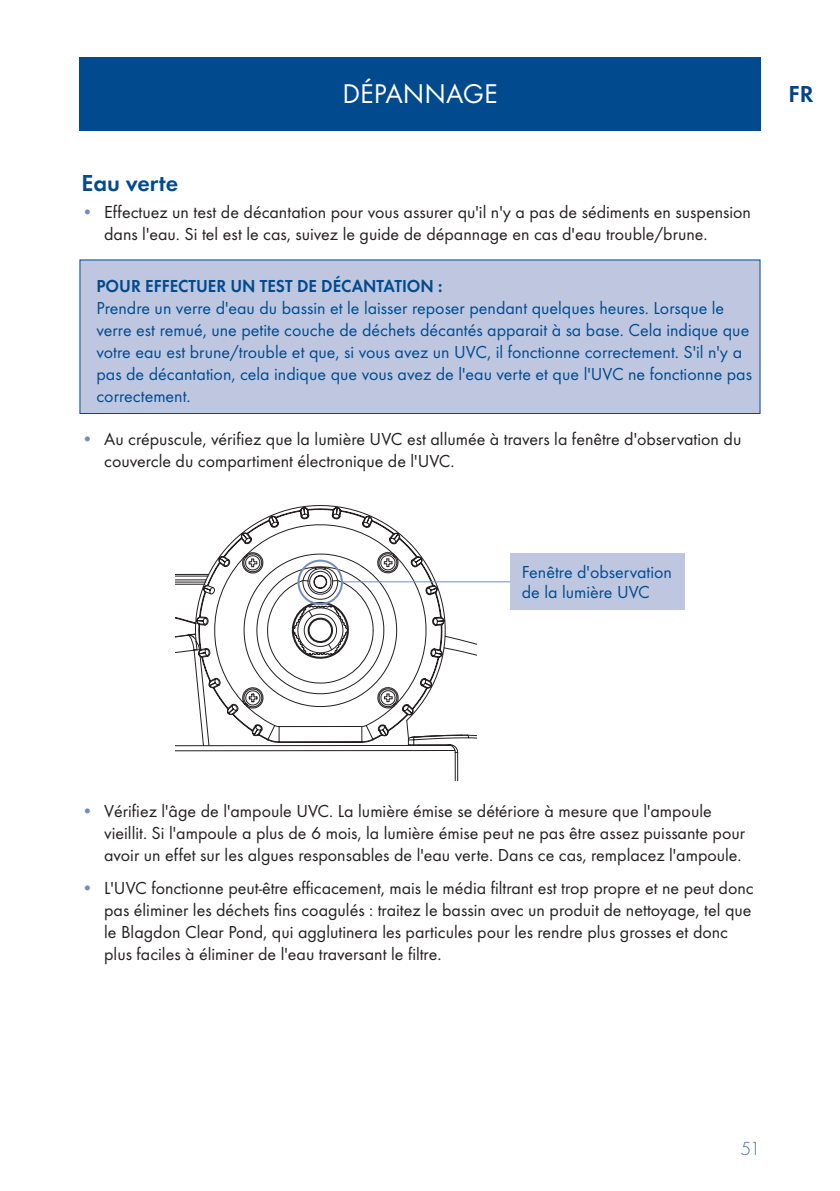
<style>
.page{position:relative;width:840px;height:1191px;background:#fff}
.page>*{position:absolute;margin:0;border:0;box-sizing:border-box;transform-origin:0 0}
.t1{font:28px "Futura T";color:#fff}
.t2{font:600 24px "Futura T";color:#004a8d}
.t3{font:600 24px "Futura T";color:#004389}
.t4{font:300 19.6px "Futura T";color:#476da6}
.t5{font:18px/22px "Futura T";color:#231f20}
.t6{font:18px/22px "Futura T";color:#004a8d}
.t7{font:600 18px "Futura T";color:#004a8d;scale:.95 1}
.s1{color:#748cbb}
</style>
<div class="page">
<svg style="left:237px;top:505px;width:137px;height:32px"></svg>
<svg style="left:234px;top:537px;width:242px;height:243px"></svg>
<svg style="left:175px;top:539px;width:59px;height:213px"></svg>
<div style="left:79px;top:57px;width:681px;height:73px;background:#004a8d"></div>
<div style="left:79px;top:259px;width:681px;height:155px;background:#bfc7e0;border:1px solid #004a8d"></div>
<hr style="left:343px;top:581px;width:167px;height:1px;background:#748cbb">
<div style="left:510px;top:553px;width:175px;height:56px;background:#bfc7e0"></div>
<div style="left:297px;top:559px;width:46px;height:46px;border:2px solid #748cbb;border-radius:50%"></div>
<p class="t1" style="left:342px;top:78px;width:157px">DÉPANNAGE</p>
<p class="t2" style="left:81px;top:168px;width:98px">Eau verte</p>
<p class="t5" style="left:104px;top:201px;width:648px;text-indent:-23px"><span class="s1">•</span> Effectuez un test de décantation pour vous assurer qu'il n'y a pas de sédiments en suspension dans l'eau. Si tel est le cas, suivez le guide de dépannage en cas d'eau trouble/brune.</p>
<p class="t7" style="left:96px;top:275px;width:365px">POUR EFFECTUER UN TEST DE DÉCANTATION :</p>
<p class="t6" style="left:96px;top:296px;width:656px">Prendre un verre d'eau du bassin et le laisser reposer pendant quelques heures. Lorsque le verre est remué, une petite couche de déchets décantés apparait à sa base. Cela indique que votre eau est brune/trouble et que, si vous avez un UVC, il fonctionne correctement. S'il n'y a pas de décantation, cela indique que vous avez de l'eau verte et que l'UVC ne fonctionne pas correctement.</p>
<p class="t5" style="left:104px;top:428px;width:638px;text-indent:-23px"><span class="s1">•</span> Au crépuscule, vérifiez que la lumière UVC est allumée à travers la fenêtre d'observation du couvercle du compartiment électronique de l'UVC.</p>
<p class="t6" style="left:521px;top:562px;width:152px;line-height:20px">Fenêtre d'observation de la lumière UVC</p>
<p class="t3" style="left:788px;top:80px;width:27px">FR</p>
<p class="t5" style="left:104px;top:799px;width:642px;text-indent:-23px"><span class="s1">•</span> Vérifiez l'âge de l'ampoule UVC. La lumière émise se détériore à mesure que l'ampoule vieillit. Si l'ampoule a plus de 6 mois, la lumière émise peut ne pas être assez puissante pour avoir un effet sur les algues responsables de l'eau verte. Dans ce cas, remplacez l'ampoule.</p>
<p class="t5" style="left:104px;top:877px;width:650px;text-indent:-23px"><span class="s1">•</span> L'UVC fonctionne peut-être efficacement, mais le média filtrant est trop propre et ne peut donc pas éliminer les déchets fins coagulés : traitez le bassin avec un produit de nettoyage, tel que le Blagdon Clear Pond, qui agglutinera les particules pour les rendre plus grosses et donc plus faciles à éliminer de l'eau traversant le filtre.</p>
<p class="t4" style="left:740px;top:1136px;width:22px">51</p>
</div>
